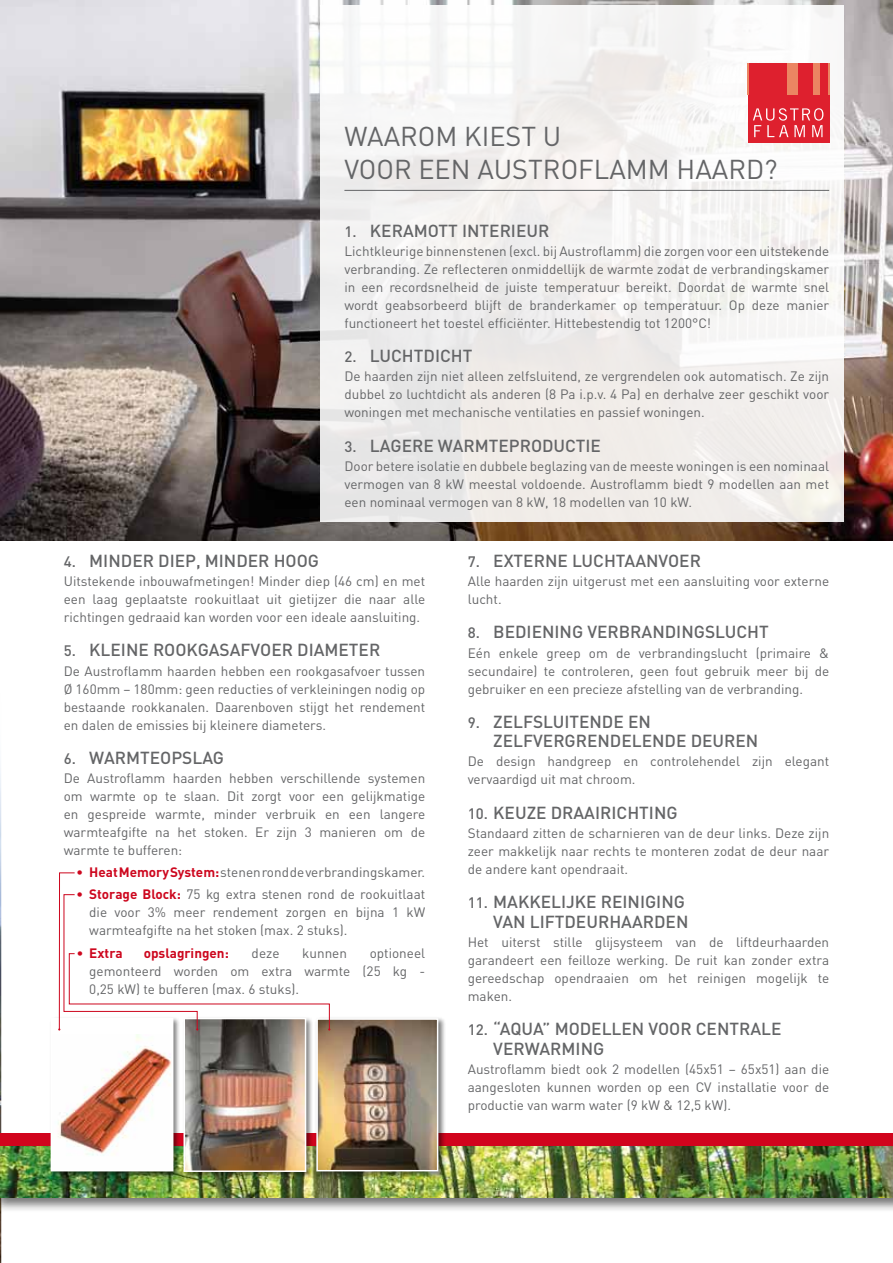
<style>
.page{position:relative;width:893px;height:1263px;background:#fff}
.page>*{position:absolute;margin:0;border:0;box-sizing:border-box;transform-origin:0 0}
.t1{font:27px "DIN";color:#646567}
.t2{font:500 17.25px/19.5px "DIN";color:#646567}
.t3{font:13.5px/18px "DIN";color:#646567;text-align:justify}
.t4{font:700 13.5px "DIN";color:#cd071e}
.s1{font-size:15px}
.s2{font-weight:700;color:#cd071e}
.s3{font-weight:400}
</style>
<div class="page">
<img style="left:0;top:0;width:893px;height:540px">
<svg style="left:320px;top:5px;width:524px;height:517px;fill:#f2f1ef"></svg>
<hr style="left:344px;top:190px;width:485px;height:1px;background:#646567">
<img style="left:0;top:766px;width:1px;height:497px">
<div style="left:748px;top:64px;width:81px;height:78px;background:#de202e"></div>
<svg style="left:753px;top:108px;width:70px;height:29px"></svg>
<div style="left:748px;top:64px;width:81px;height:30px;background:#eb8562"></div>
<div style="left:749px;top:64px;width:37px;height:30px;background:#de202e"></div>
<div style="left:798px;top:64px;width:15px;height:30px;background:#de202e"></div>
<div style="left:820px;top:64px;width:8px;height:30px;background:#de202e"></div>
<div style="left:0;top:1143px;width:893px;height:71px;background:#000;opacity:.55"></div>
<img style="left:0;top:1146px;width:893px;height:52px">
<div style="left:0;top:1133px;width:893px;height:13px;background:#d1041d"></div>
<div style="left:182px;top:1016px;width:132px;height:164px;background:#000;opacity:.5"></div>
<img style="left:186px;top:1030px;width:117px;height:139px">
<div style="left:183px;top:1018px;width:123px;height:154px;border:2px solid #fff"></div>
<div style="left:49px;top:1016px;width:132px;height:163px;background:#000;opacity:.5"></div>
<div style="left:51px;top:1018px;width:122px;height:153px;background:#fff"></div>
<img style="left:58px;top:1034px;width:112px;height:122px">
<div style="left:315px;top:1016px;width:131px;height:163px;background:#000;opacity:.5"></div>
<img style="left:319px;top:1021px;width:116px;height:147px">
<div style="left:316px;top:1018px;width:122px;height:153px;border:2px solid #fff"></div>
<svg style="left:58px;top:872px;width:272px;height:158px"></svg>
<h1 class="t1" style="left:344px;top:120px;width:42px">Waarom</h1>
<h1 class="t1" style="left:464px;top:120px;width:15px">kiest</h1>
<h1 class="t1" style="left:543px;top:120px;width:15px">u</h1>
<h1 class="t1" style="left:344px;top:153px;width:18px">voor</h1>
<h1 class="t1" style="left:418px;top:153px;width:17px">een</h1>
<h1 class="t1" style="left:477px;top:153px;width:34px">Austro</h1>
<h1 class="t1" style="left:578px;top:153px;width:35px">flamm</h1>
<h1 class="t1" style="left:677px;top:153px;width:18px">haard</h1>
<h1 class="t1" style="left:764px;top:153px;width:15px">?</h1>
<p class="t2" style="left:344px;top:220px;width:206px"><span class="s1">1.</span> KERAMOTT INTERIEUR</p>
<p class="t3" style="left:344px;top:242px;width:486px">Lichtkleurige binnenstenen (excl. bij Austroflamm) die zorgen voor een uitstekende verbranding. Ze reflecteren onmiddellijk de warmte zodat de verbrandingskamer in een recordsnelheid de juiste temperatuur bereikt. Doordat de warmte snel wordt geabsorbeerd blijft de branderkamer op temperatuur. Op deze manier functioneert het toestel efficiënter. Hittebestendig tot 1200°C!</p>
<p class="t2" style="left:344px;top:346px;width:130px"><span class="s1">2.</span> LUCHTDICHT</p>
<p class="t3" style="left:344px;top:367px;width:486px">De haarden zijn niet alleen zelfsluitend, ze vergrendelen ook automatisch. Ze zijn dubbel zo luchtdicht als anderen (8 Pa i.p.v. 4 Pa) en derhalve zeer geschikt voor woningen met mechanische ventilaties en passief woningen.</p>
<p class="t2" style="left:344px;top:435px;width:258px"><span class="s1">3.</span> LAGERE WARMTEPRODUCTIE</p>
<p class="t3" style="left:344px;top:457px;width:486px">Door betere isolatie en dubbele beglazing van de meeste woningen is een nominaal vermogen van 8 kW meestal voldoende. Austroflamm biedt 9 modellen aan met een nominaal vermogen van 8 kW, 18 modellen van 10 kW.</p>
<p class="t2" style="left:64px;top:550px;width:257px"><span class="s1">4.</span> MINDER DIEP, MINDER HOOG</p>
<p class="t3" style="left:64px;top:572px;width:363px">Uitstekende inbouwafmetingen! Minder diep (46 cm) en met een laag geplaatste rookuitlaat uit gietijzer die naar alle richtingen gedraaid kan worden voor een ideale aansluiting.</p>
<p class="t2" style="left:64px;top:640px;width:318px"><span class="s1">5.</span> KLEINE ROOKGASAFVOER DIAMETER</p>
<p class="t3" style="left:64px;top:661px;width:363px">De Austroflamm haarden hebben een rookgasafvoer tussen Ø 160mm – 180mm: geen reducties of verkleiningen nodig op bestaande rookkanalen. Daarenboven stijgt het rendement en dalen de emissies bij kleinere diameters.</p>
<p class="t2" style="left:64px;top:747px;width:162px"><span class="s1">6.</span> WARMTEOPSLAG</p>
<p class="t3" style="left:64px;top:769px;width:363px">De Austroflamm haarden hebben verschillende systemen om warmte op te slaan. Dit zorgt voor een gelijkmatige en gespreide warmte, minder verbruik en een langere warmteafgifte na het stoken. Er zijn 3 manieren om de warmte te bufferen:</p>
<p class="t3" style="left:77px;top:863px;width:350px"><span class="s2">• Heat Memory System:</span>stenen rond de verbrandingskamer.</p>
<p class="t3" style="left:89px;top:885px;width:337px;text-indent:-13px"><span class="s2">• Storage Block:</span> 75 kg extra stenen rond de rookuitlaat die voor 3% meer rendement zorgen en bijna 1 kW warmteafgifte na het stoken (max. 2 stuks).</p>
<p class="t4" style="left:77px;top:944px;width:48px"><span class="s3">•</span> Extra</p>
<p class="t4" style="left:144px;top:944px;width:87px">opslagringen:</p>
<p class="t3" style="left:252px;top:943px;width:29px">deze</p>
<p class="t3" style="left:302px;top:943px;width:46px">kunnen</p>
<p class="t3" style="left:89px;top:943px;width:337px;text-indent:280px">optioneel gemonteerd worden om extra warmte (25 kg - 0,25 kW) te bufferen (max. 6 stuks).</p>
<p class="t2" style="left:468px;top:550px;width:235px"><span class="s1">7.</span> EXTERNE LUCHTAANVOER</p>
<p class="t3" style="left:468px;top:572px;width:363px">Alle haarden zijn uitgerust met een aansluiting voor externe lucht.</p>
<p class="t2" style="left:468px;top:622px;width:303px"><span class="s1">8.</span> BEDIENING VERBRANDINGSLUCHT</p>
<p class="t3" style="left:468px;top:643px;width:363px">Eén enkele greep om de verbrandingslucht (primaire &amp; secundaire) te controleren, geen fout gebruik meer bij de gebruiker en een precieze afstelling van de verbranding.</p>
<p class="t2" style="left:493px;top:711px;width:267px;text-indent:-26px"><span class="s1">9.</span> ZELFSLUITENDE EN<br>ZELFVERGRENDELENDE DEUREN</p>
<p class="t3" style="left:468px;top:752px;width:363px">De design handgreep en controlehendel zijn elegant vervaardigd uit mat chroom.</p>
<p class="t2" style="left:468px;top:802px;width:211px"><span class="s1">10.</span> KEUZE DRAAIRICHTING</p>
<p class="t3" style="left:468px;top:824px;width:363px">Standaard zitten de scharnieren van de deur links. Deze zijn zeer makkelijk naar rechts te monteren zodat de deur naar de andere kant opendraait.</p>
<p class="t2" style="left:468px;top:892px;width:222px;text-align:right"><span class="s1">11.</span> MAKKELIJKE REINIGING<br>VAN LIFTDEURHAARDEN</p>
<p class="t3" style="left:468px;top:933px;width:363px">Het uiterst stille glijsysteem van de liftdeurhaarden garandeert een feilloze werking. De ruit kan zonder extra gereedschap opendraaien om het reinigen mogelijk te maken.</p>
<p class="t2" style="left:468px;top:1019px;width:193px"><span class="s1">12.</span> “AQUA” MODELLEN VOOR</p>
<p class="t2" style="left:696px;top:1019px;width:12px">CENTRALE</p>
<p class="t2" style="left:493px;top:1038px;width:12px">VERWARMING</p>
<p class="t3" style="left:468px;top:1060px;width:363px">Austroflamm biedt ook 2 modellen (45x51 – 65x51) aan die aangesloten kunnen worden op een CV installatie voor de productie van warm water (9 kW &amp; 12,5 kW).</p>
</div>
